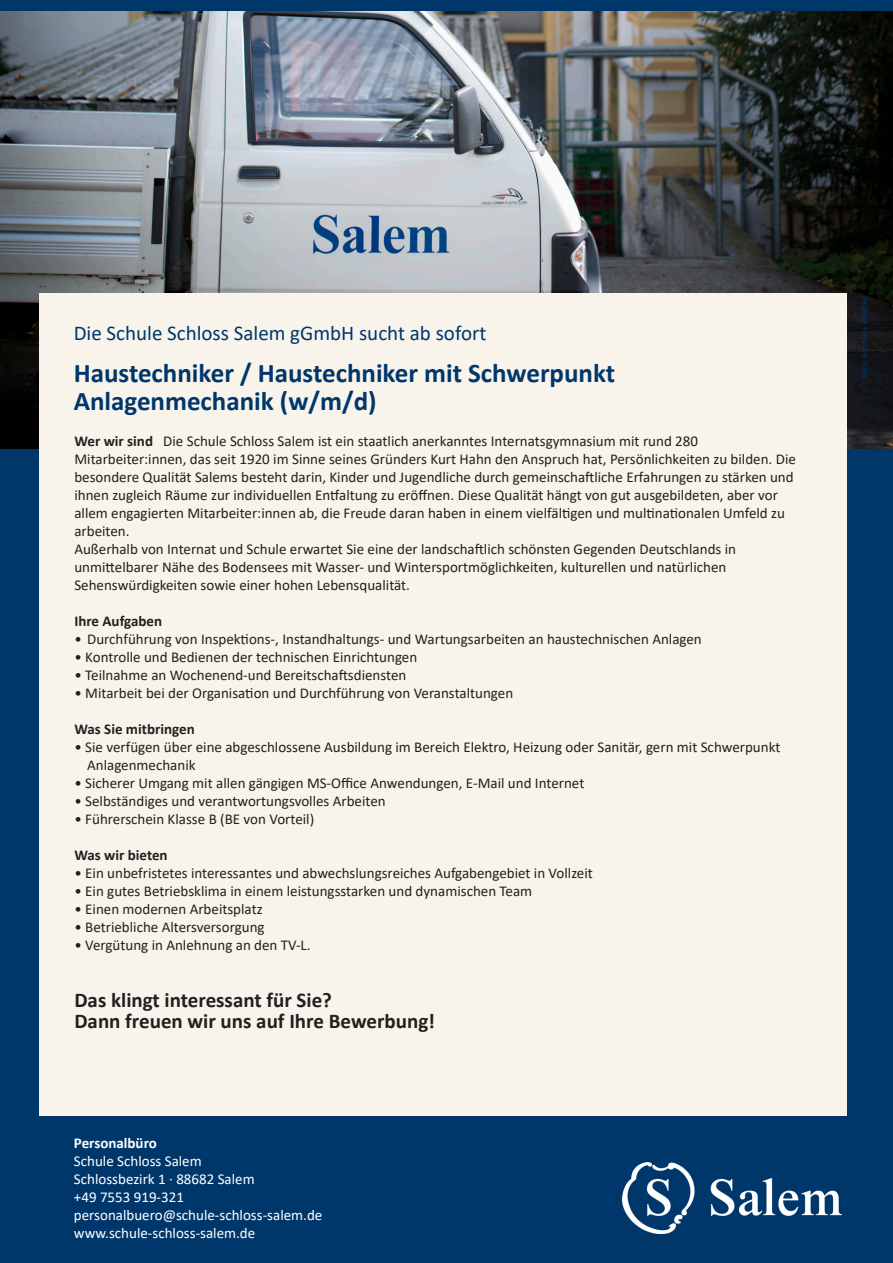
<style>
.page{position:relative;width:893px;height:1263px;background:#fff}
.page>*{position:absolute;margin:0;border:0;box-sizing:border-box;transform-origin:0 0}
.t1{font:700 27px/28.5px "Calibri";color:#00376b}
.t2{font:700 21px "Calibri";color:#231f20}
.t3{font:21px "Calibri";color:#00376b}
.t4{font:15px/18px "Calibri";color:#231f20}
.t5{font:15px "Calibri";color:#fff}
.t6{font:700 15px "Calibri";color:#231f20}
.t7{font:700 15px "Calibri";color:#fff}
.t8{font:9px "Calibri";color:#00376b}
.s1{font-weight:700}
</style>
<div class="page">
<div style="left:0;top:0;width:893px;height:1116px;background:#00376b"></div>
<img style="left:0;top:11px;width:893px;height:438px">
<div style="left:40px;top:293px;width:807px;height:838px;background:#f8f3eb"></div>
<div style="left:0;top:1116px;width:893px;height:147px;background:#00376b"></div>
<img style="left:622px;top:1162px;width:219px;height:71px">
<p class="t3" style="left:74px;top:318px;width:414px">Die Schule Schloss Salem gGmbH sucht ab sofort</p>
<p class="t1" style="left:74px;top:358px;width:543px">Haustechniker / Haustechniker mit Schwerpunkt<br>Anlagenmechanik (w/m/d)</p>
<p class="t4" style="left:74px;top:432px;width:723px"><span class="s1">Wer wir sind</span> Die Schule Schloss Salem ist ein staatlich anerkanntes Internatsgymnasium mit rund 280<br>Mitarbeiter:innen, das seit 1920 im Sinne seines Gründers Kurt Hahn den Anspruch hat, Persönlichkeiten zu bilden. Die besondere Qualität Salems besteht darin, Kinder und Jugendliche durch gemeinschaftliche Erfahrungen zu stärken und ihnen zugleich Räume zur individuellen Entfaltung zu eröffnen. Diese Qualität hängt von gut ausgebildeten, aber vor allem engagierten Mitarbeiter:innen ab, die Freude daran haben in einem vielfältigen und multinationalen Umfeld zu arbeiten.</p>
<p class="t4" style="left:74px;top:540px;width:663px">Außerhalb von Internat und Schule erwartet Sie eine der landschaftlich schönsten Gegenden Deutschlands in unmittelbarer Nähe des Bodensees mit Wasser- und Wintersportmöglichkeiten, kulturellen und natürlichen<br>Sehenswürdigkeiten sowie einer hohen Lebensqualität.</p>
<p class="t6" style="left:74px;top:610px;width:89px">Ihre Aufgaben</p>
<p class="t4" style="left:74px;top:630px;width:629px">• Durchführung von Inspektions-, Instandhaltungs- und Wartungsarbeiten an haustechnischen Anlagen</p>
<p class="t4" style="left:74px;top:648px;width:344px">• Kontrolle und Bedienen der technischen Einrichtungen</p>
<p class="t4" style="left:74px;top:666px;width:333px">• Teilnahme an Wochenend-und Bereitschaftsdiensten</p>
<p class="t4" style="left:74px;top:684px;width:440px">• Mitarbeit bei der Organisation und Durchführung von Veranstaltungen</p>
<p class="t6" style="left:74px;top:718px;width:122px">Was Sie mitbringen</p>
<p class="t4" style="left:87px;top:738px;width:695px;text-indent:-13px">• Sie verfügen über eine abgeschlossene Ausbildung im Bereich Elektro, Heizung oder Sanitär, gern mit Schwerpunkt<br>Anlagenmechanik</p>
<p class="t4" style="left:74px;top:774px;width:511px">• Sicherer Umgang mit allen gängigen MS-Office Anwendungen, E-Mail und Internet</p>
<p class="t4" style="left:74px;top:792px;width:313px">• Selbständiges und verantwortungsvolles Arbeiten</p>
<p class="t4" style="left:74px;top:810px;width:241px">• Führerschein Klasse B (BE von Vorteil)</p>
<p class="t6" style="left:74px;top:844px;width:95px">Was wir bieten</p>
<p class="t4" style="left:74px;top:864px;width:520px">• Ein unbefristetes interessantes und abwechslungsreiches Aufgabengebiet in Vollzeit</p>
<p class="t4" style="left:74px;top:882px;width:459px">• Ein gutes Betriebsklima in einem leistungsstarken und dynamischen Team</p>
<p class="t4" style="left:74px;top:900px;width:190px">• Einen modernen Arbeitsplatz</p>
<p class="t4" style="left:74px;top:918px;width:192px">• Betriebliche Altersversorgung</p>
<p class="t4" style="left:74px;top:936px;width:238px">• Vergütung in Anlehnung an den TV-L.</p>
<p class="t2" style="left:74px;top:985px;width:259px">Das klingt interessant für Sie?</p>
<p class="t2" style="left:74px;top:1006px;width:362px">Dann freuen wir uns auf Ihre Bewerbung!</p>
<p class="t7" style="left:74px;top:1133px;width:84px">Personalbüro</p>
<p class="t5" style="left:74px;top:1151px;width:129px">Schule Schloss Salem</p>
<p class="t5" style="left:74px;top:1169px;width:182px">Schlossbezirk 1 · 88682 Salem</p>
<p class="t5" style="left:74px;top:1187px;width:112px">+49 7553 919-321</p>
<p class="t5" style="left:74px;top:1205px;width:250px">personalbuero@schule-schloss-salem.de</p>
<p class="t5" style="left:74px;top:1223px;width:183px">www.schule-schloss-salem.de</p>
<p class="t8" style="left:858px;top:378px;width:84px;rotate:-90deg">Foto: kuhnle + knödler</p>
</div>
